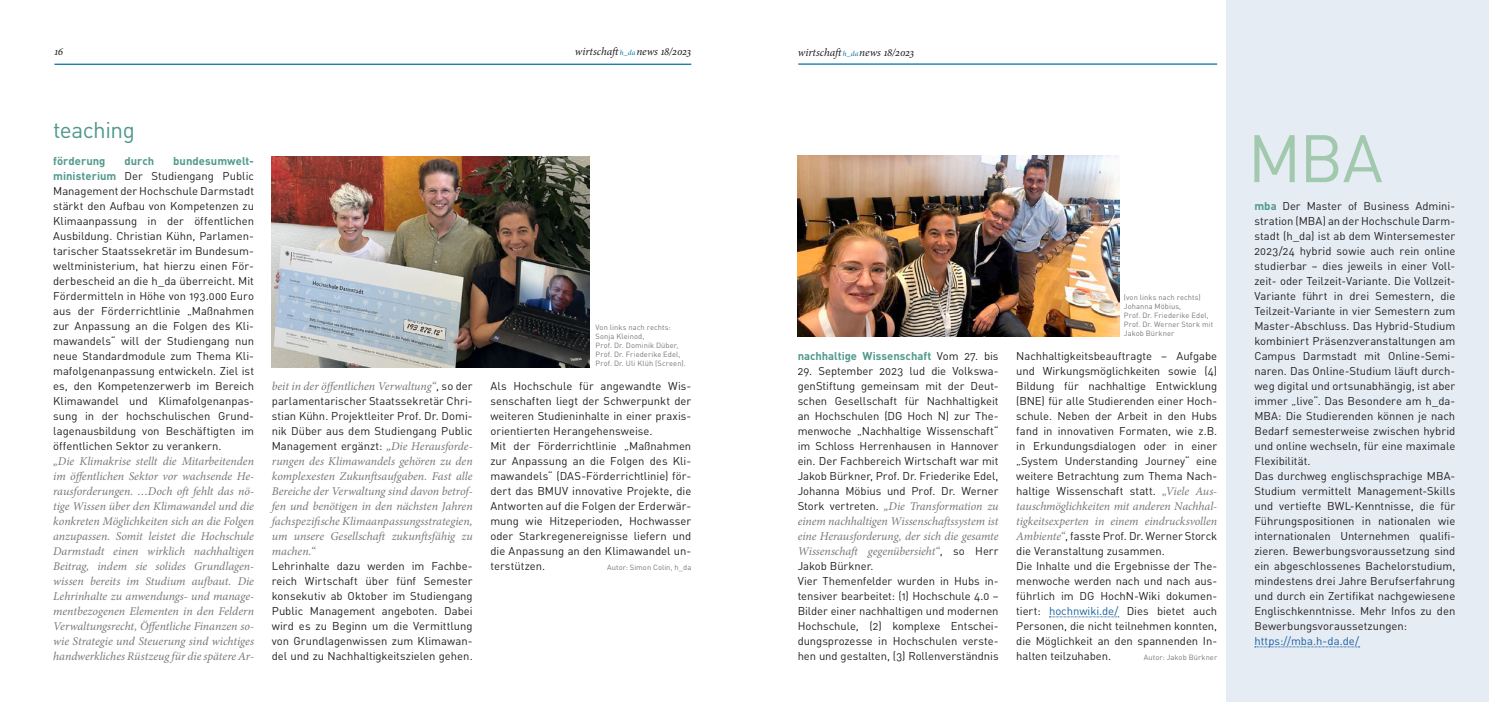
<style>
.page{position:relative;width:1489px;height:702px;background:#fff}
.page>*{position:absolute;margin:0;border:0;box-sizing:border-box;transform-origin:0 0}
.Überschrift_18_20{font:22.5px "DINOT";letter-spacing:-.02em;color:#50998c}
._0_Fließtext_Blocksa{font:italic 11.88px/15px "Minion Pro";letter-spacing:-.005em;color:#76787b;text-align:justify}
._0_Fließtext_Blocksa-2{font:11.25px/15px "DINOT";color:#231f20;text-align:justify}
.t1{font:italic 11.25px "Minion Pro";letter-spacing:-.005em;color:#231f20}
._0_Fließtext_Blocksa-3{font:700 11.25px "DINOT";color:#50998c}
._0_Fließtext_Blocksa-4{font:11.25px "DINOT";color:#175d9e}
._0_Unterüberschrift{font:7.5px/9px "DINOT";letter-spacing:.01em;color:#76787b}
._0_Fließtext_Blocksa-5{font:7.5px "DINOT";letter-spacing:.01em;color:#76787b}
.s1{font-size:7.5px;color:#0071a9}
.s2{font-weight:700;color:#50998c}
.s3{font-family:"DINOT";font-style:normal;font-size:11.25px;color:#231f20}
.s4{font-family:"Minion Pro";font-style:italic;font-size:11.88px;color:#76787b}
.s5{font-weight:400;color:#231f20}
.s6{color:#175d9e}
</style>
<div class="page">
<hr style="left:54px;top:64px;width:637px;height:1px;background:#0071a9">
<hr style="left:798px;top:63px;width:419px;height:2px;background:#0071a9">
<div style="left:1225px;top:0;width:263px;height:702px;background:#e5ecf4"></div>
<img style="left:272px;top:156px;width:317px;height:211px">
<svg style="left:1254px;top:135px;width:127px;height:47px"></svg>
<svg style="left:1254px;top:646px;width:105px;height:1px"></svg>
<img style="left:797px;top:156px;width:322px;height:181px">
<svg style="left:1049px;top:616px;width:69px;height:1px"></svg>
<p class="t1" style="left:54px;top:44px;width:10px">16</p>
<p class="t1" style="left:574px;top:43px;width:118px">wirtschaft<span class="s1">h_da</span>news 18/2023</p>
<p class="t1" style="left:797px;top:45px;width:118px">wirtschaft<span class="s1">h_da</span>news 18/2023</p>
<p class="Überschrift_18_20" style="left:53px;top:114px;width:83px">teaching</p>
<p class="_0_Fließtext_Blocksa-3" style="left:53px;top:153px;width:54px">förderung</p>
<p class="_0_Fließtext_Blocksa-3" style="left:124px;top:153px;width:31px">durch</p>
<p class="_0_Fließtext_Blocksa-2" style="left:53px;top:153px;width:202px;text-indent:120px"><span class="s2">bundesumwelt&shy;ministerium</span> Der Studiengang Public Management der Hochschule Darmstadt stärkt den Aufbau von Kompetenzen zu Klimaanpassung in der öffentlichen Ausbildung. Christian Kühn, Parlamen&shy;tarischer Staatssekretär im Bundesum&shy;weltministerium, hat hierzu einen För&shy;derbescheid an die h_da überreicht. Mit Fördermitteln in Höhe von 193.000 Euro aus der Förderrichtlinie „Maßnahmen zur Anpassung an die Folgen des Kli&shy;mawandels“ will der Studiengang nun neue Standardmodule zum Thema Kli&shy;mafolgenanpassung entwickeln. Ziel ist es, den Kompetenzerwerb im Bereich Klimawandel und Klimafolgenanpas&shy;sung in der hochschulischen Grund&shy;lagenausbildung von Beschäftigten im öffentlichen Sektor zu verankern.</p>
<p class="_0_Fließtext_Blocksa" style="left:53px;top:454px;width:202px">„Die Klimakrise stellt die Mitarbeitenden im öffentlichen Sektor vor wachsende He&shy;rausforderungen. …Doch oft fehlt das nö&shy;tige Wissen über den Klimawandel und die konkreten Möglichkeiten sich an die Folgen anzupassen. Somit leistet die Hochschule Darmstadt einen wirklich nachhaltigen Beitrag, indem sie solides Grundlagen&shy;wissen bereits im Studium aufbaut. Die Lehrinhalte zu anwendungs- und manage&shy;mentbezogenen Elementen in den Feldern Verwaltungsrecht, Öffentliche Finanzen so&shy;wie Strategie und Steuerung sind wichtiges handwerkliches Rüstzeug für die spätere Ar-</p>
<p class="_0_Fließtext_Blocksa" style="left:272px;top:379px;width:202px">beit in der öffentlichen Verwaltung“<span class="s3">, so der</span></p>
<p class="_0_Fließtext_Blocksa-2" style="left:272px;top:393px;width:202px">parlamentarischer Staatssekretär Chri&shy;stian Kühn. Projektleiter Prof. Dr. Domi&shy;nik Düber aus dem Studiengang Public Management ergänzt: <span class="s4">„Die Herausforde-</span></p>
<p class="_0_Fließtext_Blocksa" style="left:272px;top:454px;width:202px">rungen des Klimawandels gehören zu den komplexesten Zukunftsaufgaben. Fast alle Bereiche der Verwaltung sind davon betrof&shy;fen und benötigen in den nächsten Jahren fachspezifische Klimaanpassungsstrategien, um unsere Gesellschaft zukunftsfähig zu machen.“</p>
<p class="_0_Fließtext_Blocksa-2" style="left:272px;top:558px;width:202px">Lehrinhalte dazu werden im Fachbe&shy;reich Wirtschaft über fünf Semester konsekutiv ab Oktober im Studiengang Public Management angeboten. Dabei wird es zu Beginn um die Vermittlung von Grundlagenwissen zum Klimawan&shy;del und zu Nachhaltigkeitszielen gehen.</p>
<p class="_0_Unterüberschrift" style="left:595px;top:322px;width:92px">Von links nach rechts:<br>Sonja Kleinod,<br>Prof. Dr. Dominik Düber,<br>Prof. Dr. Friederike Edel,<br>Prof. Dr. Uli Klüh (Screen).</p>
<p class="_0_Fließtext_Blocksa-2" style="left:490px;top:378px;width:202px">Als Hochschule für angewandte Wis&shy;senschaften liegt der Schwerpunkt der weiteren Studieninhalte in einer praxis&shy;orientierten Herangehensweise.</p>
<p class="_0_Fließtext_Blocksa-2" style="left:490px;top:438px;width:202px">Mit der Förderrichtlinie „Maßnahmen zur Anpassung an die Folgen des Kli&shy;mawandels“ (DAS-Förderrichtlinie) för&shy;dert das BMUV innovative Projekte, die Antworten auf die Folgen der Erderwär&shy;mung wie Hitzeperioden, Hochwasser oder Starkregenereignisse liefern und die Anpassung an den Klimawandel un&shy;terstützen.</p>
<p class="_0_Fließtext_Blocksa-5" style="left:607px;top:562px;width:85px">Autor: Simon Colin, h_da</p>
<p class="_0_Fließtext_Blocksa-3" style="left:797px;top:348px;width:202px">nachhaltige Wissenschaft <span class="s5">Vom 27. bis</span></p>
<p class="_0_Fließtext_Blocksa-2" style="left:797px;top:363px;width:202px">29. September 2023 lud die Volkswa&shy;genStiftung gemeinsam mit der Deut&shy;schen Gesellschaft für Nachhaltigkeit an Hochschulen (DG Hoch N) zur The&shy;menwoche „Nachhaltige Wissenschaft“ im Schloss Herrenhausen in Hannover ein. Der Fachbereich Wirtschaft war mit Jakob Bürkner, Prof. Dr. Friederike Edel, Johanna Möbius und Prof. Dr. Werner</p>
<p class="_0_Fließtext_Blocksa" style="left:797px;top:499px;width:202px"><span class="s3">Stork vertreten.</span> „Die Transformation zu einem nachhaltigen Wissenschaftssystem ist eine Herausforderung, der sich die gesamte Wissenschaft gegenübersieht“<span class="s3">, so Herr</span></p>
<p class="_0_Fließtext_Blocksa-2" style="left:797px;top:558px;width:77px">Jakob Bürkner.</p>
<p class="_0_Fließtext_Blocksa-2" style="left:797px;top:573px;width:202px">Vier Themenfelder wurden in Hubs in&shy;tensiver bearbeitet: (1) Hochschule 4.0 – Bilder einer nachhaltigen und modernen Hochschule, (2) komplexe Entschei&shy;dungsprozesse in Hochschulen verste&shy;hen und gestalten, (3) Rollenverständnis</p>
<p class="_0_Unterüberschrift" style="left:1123px;top:292px;width:91px">(von links nach rechts)<br>Johanna Möbius,<br>Prof. Dr. Friederike Edel,<br>Prof. Dr. Werner Stork mit<br>Jakob Bürkner</p>
<p class="_0_Fließtext_Blocksa-2" style="left:1016px;top:348px;width:202px">Nachhaltigkeitsbeauftragte – Aufgabe und Wirkungsmöglichkeiten sowie (4)<br>Bildung für nachhaltige Entwicklung (BNE) für alle Studierenden einer Hoch&shy;schule. Neben der Arbeit in den Hubs fand in innovativen Formaten, wie z.B. in Erkundungsdialogen oder in einer „System Understanding Journey“ eine weitere Betrachtung zum Thema Nach&shy;haltige Wissenschaft statt. <span class="s4">„Viele Aus-</span></p>
<p class="_0_Fließtext_Blocksa" style="left:1016px;top:499px;width:202px">tauschmöglichkeiten mit anderen Nachhal&shy;tigkeitsexperten in einem eindrucksvollen</p>
<p class="_0_Fließtext_Blocksa-2" style="left:1016px;top:528px;width:202px"><span class="s4">Ambiente“</span>, fasste Prof. Dr. Werner Storck die Veranstaltung zusammen.</p>
<p class="_0_Fließtext_Blocksa-2" style="left:1016px;top:558px;width:202px">Die Inhalte und die Ergebnisse der The&shy;menwoche werden nach und nach aus&shy;führlich im DG HochN-Wiki dokumen&shy;tiert: <span class="s6">hochnwiki.de/</span> Dies bietet auch Personen, die nicht teilnehmen konnten, die Möglichkeit an den spannenden In&shy;halten teilzuhaben.</p>
<p class="_0_Fließtext_Blocksa-5" style="left:1143px;top:652px;width:75px">Autor: Jakob Bürkner</p>
<p class="_0_Fließtext_Blocksa-2" style="left:1254px;top:198px;width:202px"><span class="s2">mba</span> Der Master of Business Admini&shy;stration (MBA) an der Hochschule Darm&shy;stadt (h_da) ist ab dem Wintersemester 2023/24 hybrid sowie auch rein online studierbar – dies jeweils in einer Voll&shy;zeit- oder Teilzeit-Variante. Die Vollzeit-Variante führt in drei Semestern, die Teilzeit-Variante in vier Semestern zum Master-Abschluss. Das Hybrid-Studium kombiniert Präsenzveranstaltungen am Campus Darmstadt mit Online-Semi&shy;naren. Das Online-Studium läuft durch&shy;weg digital und ortsunabhängig, ist aber immer „live“. Das Besondere am h_da-MBA: Die Studierenden können je nach Bedarf semesterweise zwischen hybrid und online wechseln, für eine maximale Flexibilität.</p>
<p class="_0_Fließtext_Blocksa-2" style="left:1254px;top:468px;width:202px">Das durchweg englischsprachige MBA-Studium vermittelt Management-Skills und vertiefte BWL-Kenntnisse, die für Führungspositionen in nationalen wie internationalen Unternehmen qualifi&shy;zieren. Bewerbungsvoraussetzung sind ein abgeschlossenes Bachelorstudium, mindestens drei Jahre Berufserfahrung und durch ein Zertifikat nachgewiesene Englischkenntnisse. Mehr Infos zu den Bewerbungsvoraussetzungen:</p>
<p class="_0_Fließtext_Blocksa-4" style="left:1254px;top:633px;width:106px">https://mba.h-da.de/</p>
</div>
